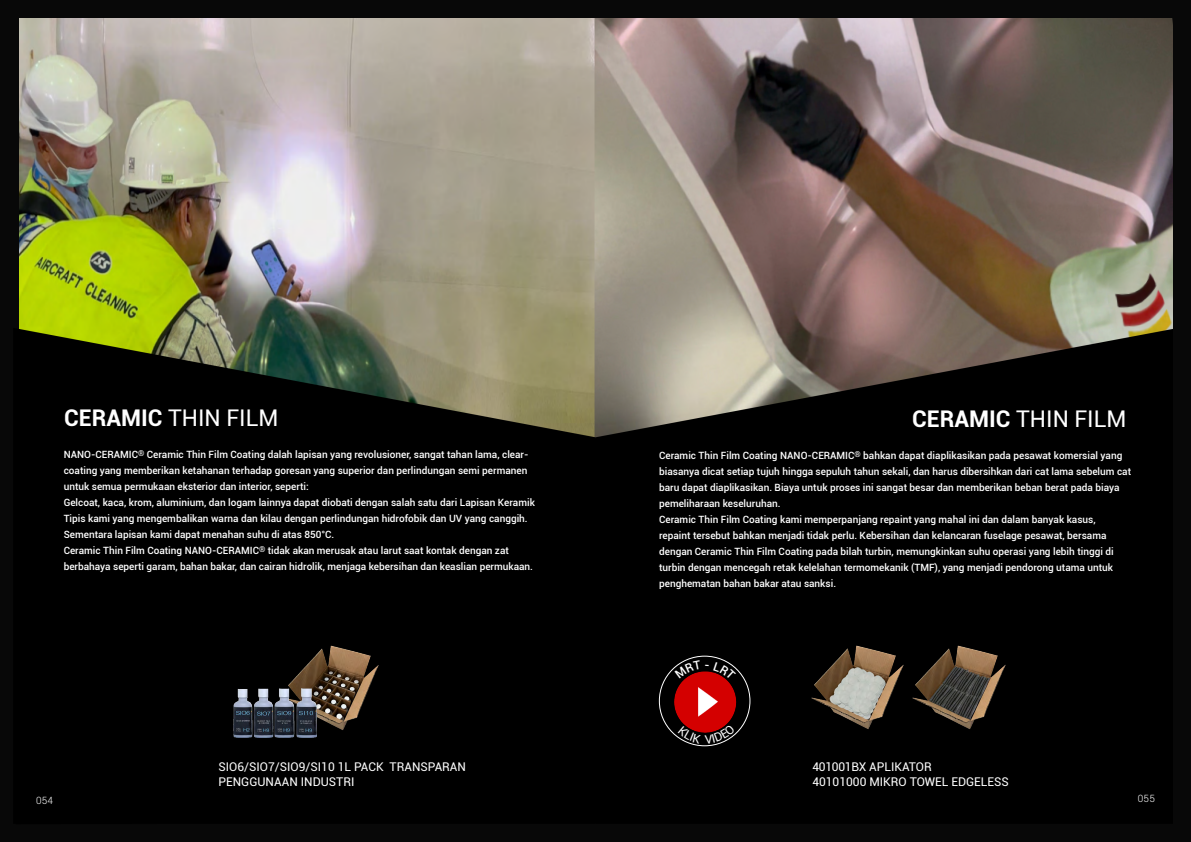
<style>
.page{position:relative;width:1191px;height:842px;background:#000}
.page>*{position:absolute;margin:0;border:0;box-sizing:border-box;transform-origin:0 0}
.t1{font:23px "Roboto";color:#fff}
.t2{font:12px/14.4px "Roboto";color:#fff}
.t3{font:500 10px/16px "Roboto";color:#fff}
.t4{font:300 10px "Roboto";letter-spacing:.03em;color:#fff}
.s1{font-weight:700}
</style>
<div class="page">
<img style="left:19px;top:18px;width:1154px;height:133px">
<img style="left:19px;top:151px;width:1154px;height:596px">
<img style="left:283px;top:644px;width:97px;height:87px">
<img style="left:276px;top:687px;width:21px;height:50px">
<img style="left:253px;top:687px;width:23px;height:50px">
<img style="left:232px;top:689px;width:22px;height:48px">
<img style="left:295px;top:688px;width:21px;height:49px">
<img style="left:809px;top:643px;width:97px;height:87px">
<img style="left:910px;top:643px;width:97px;height:87px">
<svg style="left:659px;top:656px;width:91px;height:90px"></svg>
<img style="left:668px;top:666px;width:73px;height:71px">
<svg style="left:674px;top:661px;width:62px;height:19px"></svg>
<svg style="left:678px;top:724px;width:57px;height:20px"></svg>
<h1 class="t1" style="left:64px;top:404px;width:216px"><span class="s1">CERAMIC</span> THIN FILM</h1>
<h1 class="t1" style="left:912px;top:405px;width:216px"><span class="s1">CERAMIC</span> THIN FILM</h1>
<p class="t3" style="left:64px;top:447px;width:473px">NANO-CERAMIC<sup>®</sup> Ceramic Thin Film Coating dalah lapisan yang revolusioner, sangat tahan lama, clear&shy;coating yang memberikan ketahanan terhadap goresan yang superior dan perlindungan semi permanen untuk semua permukaan eksterior dan interior, seperti:<br>Gelcoat, kaca, krom, aluminium, dan logam lainnya dapat diobati dengan salah satu dari Lapisan Keramik Tipis kami yang mengembalikan warna dan kilau dengan perlindungan hidrofobik dan UV yang canggih.<br>Sementara lapisan kami dapat menahan suhu di atas 850°C.<br>Ceramic Thin Film Coating NANO-CERAMIC<sup>®</sup> tidak akan merusak atau larut saat kontak dengan zat berbahaya seperti garam, bahan bakar, dan cairan hidrolik, menjaga kebersihan dan keaslian permukaan.</p>
<p class="t3" style="left:659px;top:448px;width:473px">Ceramic Thin Film Coating NANO-CERAMIC<sup>®</sup> bahkan dapat diaplikasikan pada pesawat komersial yang biasanya dicat setiap tujuh hingga sepuluh tahun sekali, dan harus dibersihkan dari cat lama sebelum cat baru dapat diaplikasikan. Biaya untuk proses ini sangat besar dan memberikan beban berat pada biaya pemeliharaan keseluruhan.<br>Ceramic Thin Film Coating kami memperpanjang repaint yang mahal ini dan dalam banyak kasus,<br>repaint tersebut bahkan menjadi tidak perlu. Kebersihan dan kelancaran fuselage pesawat, bersama dengan Ceramic Thin Film Coating pada bilah turbin, memungkinkan suhu operasi yang lebih tinggi di turbin dengan mencegah retak kelelahan termomekanik (TMF), yang menjadi pendorong utama untuk penghematan bahan bakar atau sanksi.</p>
<p class="t2" style="left:218px;top:760px;width:249px">SIO6/SIO7/SIO9/SI10 1L PACK TRANSPARAN<br>PENGGUNAAN INDUSTRI</p>
<p class="t2" style="left:812px;top:760px;width:198px">401001BX APLIKATOR<br>40101000 MIKRO TOWEL EDGELESS</p>
<p class="t4" style="left:36px;top:795px;width:19px">054</p>
<p class="t4" style="left:1137px;top:793px;width:19px">055</p>
</div>
